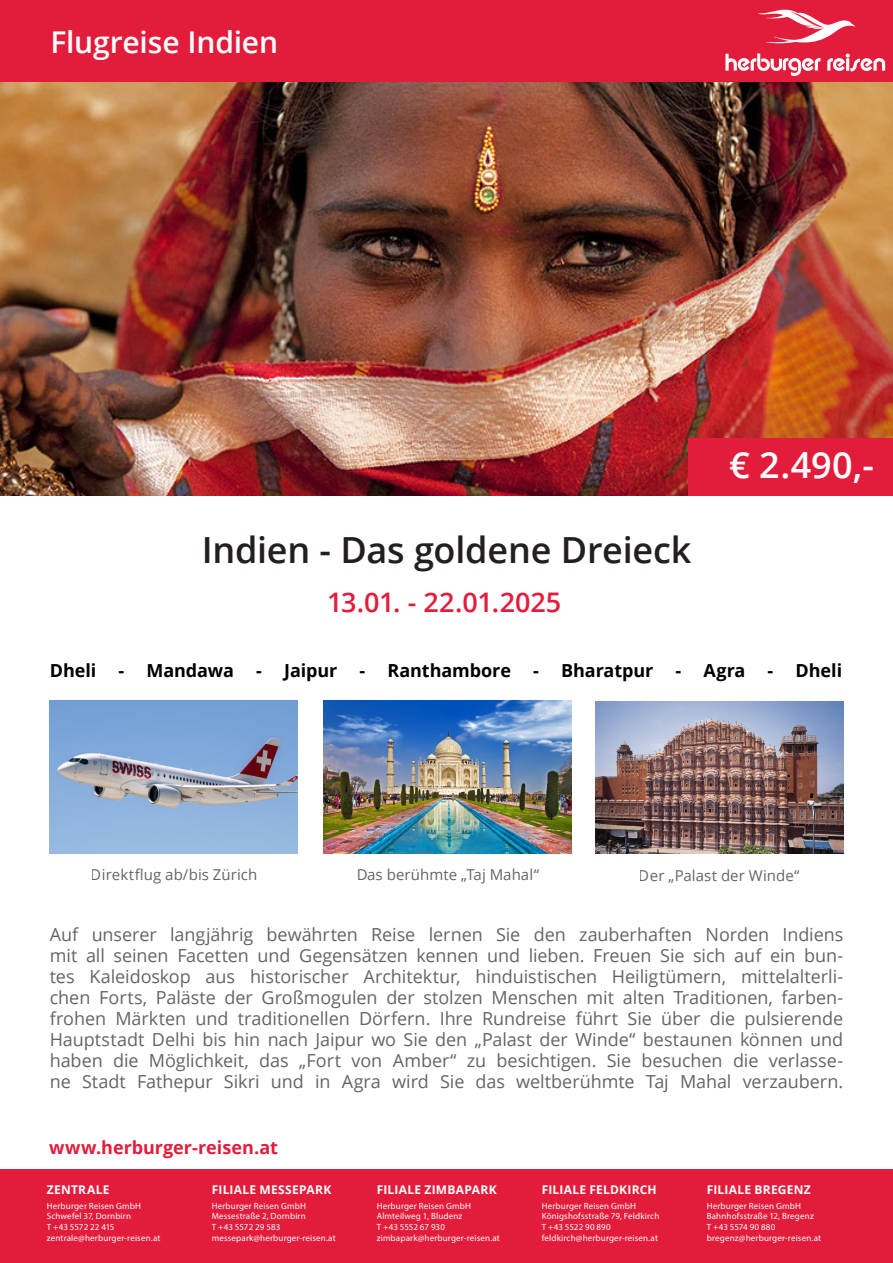
<style>
.page{position:relative;width:893px;height:1263px;background:#fff}
.page>*{position:absolute;margin:0;border:0;box-sizing:border-box;transform-origin:0 0}
.t1{font:600 36px "Open Sans";letter-spacing:-.005em;color:#231f20}
.t2{font:600 36px "Open Sans";color:#fff}
.t3{font:600 30px "Open Sans";letter-spacing:-.005em;color:#fff}
.t4{font:600 27px "Open Sans";letter-spacing:-.01em;color:#e41c3b}
.t5{font:18px/21px "Open Sans";letter-spacing:-.005em;color:#231f20;text-align:justify}
.t6{font:700 18px "Open Sans";letter-spacing:-.005em;color:#000}
.t7{font:700 18px "Open Sans";color:#e41c3b}
.t8{font:15px "Open Sans";letter-spacing:.005em;color:#231f20}
.t9{font:700 12px "Open Sans";letter-spacing:.02em;color:#fff}
.t10{font:9px/10.8px "Myriad Pro";letter-spacing:.02em;color:#fff}
</style>
<div class="page">
<img style="left:0;top:81px;width:893px;height:414px">
<div style="left:0;top:0;width:719px;height:81px;background:#e41c3b"></div>
<div style="left:688px;top:438px;width:205px;height:57px;background:#e41c3b"></div>
<div style="left:0;top:1169px;width:893px;height:94px;background:#e41c3b"></div>
<div style="left:719px;top:0;width:174px;height:81px;background:#e41c3b"></div>
<svg style="left:758px;top:9px;width:97px;height:35px"></svg>
<svg style="left:725px;top:54px;width:95px;height:22px"></svg>
<svg style="left:827px;top:54px;width:58px;height:18px"></svg>
<img style="left:50px;top:700px;width:248px;height:153px">
<img style="left:595px;top:701px;width:248px;height:152px">
<img style="left:323px;top:700px;width:248px;height:153px">
<h2 class="t3" style="left:50px;top:22px;width:229px">Flugreise Indien</h2>
<h1 class="t1" style="left:202px;top:526px;width:491px">Indien - Das goldene Dreieck</h1>
<h3 class="t4" style="left:327px;top:583px;width:236px">13.01. - 22.01.2025</h3>
<h1 class="t2" style="left:729px;top:440px;width:146px">€ 2.490,-</h1>
<p class="t6" style="left:50px;top:658px;width:794px">Dheli - Mandawa - Jaipur - Ranthambore - Bharatpur - Agra - Dheli</p>
<p class="t8" style="left:91px;top:864px;width:168px">Direktflug ab/bis Zürich</p>
<p class="t8" style="left:356px;top:865px;width:184px">Das berühmte „Taj Mahal“</p>
<p class="t8" style="left:639px;top:865px;width:162px">Der „Palast der Winde“</p>
<p class="t5" style="left:50px;top:924px;width:795px">Auf unserer langjährig bewährten Reise lernen Sie den zauberhaften Norden Indiens mit all seinen Facetten und Gegensätzen kennen und lieben. Freuen Sie sich auf ein bun&shy;tes Kaleidoskop aus historischer Architektur, hinduistischen Heiligtümern, mittelalterli&shy;chen Forts, Paläste der Großmogulen der stolzen Menschen mit alten Traditionen, farben&shy;frohen Märkten und traditionellen Dörfern. Ihre Rundreise führt Sie über die pulsierende Hauptstadt Delhi bis hin nach Jaipur wo Sie den „Palast der Winde“ bestaunen können und haben die Möglichkeit, das „Fort von Amber“ zu besichtigen. Sie besuchen die verlasse&shy;ne Stadt Fathepur Sikri und in Agra wird Sie das weltberühmte Taj Mahal verzaubern.</p>
<p class="t7" style="left:49px;top:1134px;width:230px">www.herburger-reisen.at</p>
<p class="t9" style="left:47px;top:1181px;width:64px">ZENTRALE</p>
<p class="t10" style="left:47px;top:1200px;width:115px">Herburger Reisen GmbH<br>Schwefel 37, Dornbirn<br>T +43 5572 22 415 zentrale@herburger-reisen.at</p>
<p class="t9" style="left:212px;top:1181px;width:121px">FILIALE MESSEPARK</p>
<p class="t10" style="left:212px;top:1200px;width:125px">Herburger Reisen GmbH<br>Messestraße 2, Dornbirn<br>T +43 5572 29 583 messepark@herburger-reisen.at</p>
<p class="t9" style="left:377px;top:1181px;width:122px">FILIALE ZIMBAPARK</p>
<p class="t10" style="left:377px;top:1200px;width:125px">Herburger Reisen GmbH<br>Almteilweg 1, Bludenz<br>T +43 5552 67 930 zimbapark@herburger-reisen.at</p>
<p class="t9" style="left:542px;top:1181px;width:117px">FILIALE FELDKIRCH</p>
<p class="t10" style="left:542px;top:1200px;width:119px">Herburger Reisen GmbH<br>Königshofsstraße 79, Feldkirch<br>T +43 5522 90 890 feldkirch@herburger-reisen.at</p>
<p class="t9" style="left:707px;top:1181px;width:106px">FILIALE BREGENZ</p>
<p class="t10" style="left:707px;top:1200px;width:116px">Herburger Reisen GmbH<br>Bahnhofsstraße 12, Bregenz<br>T +43 5574 90 880 bregenz@herburger-reisen.at</p>
</div>
